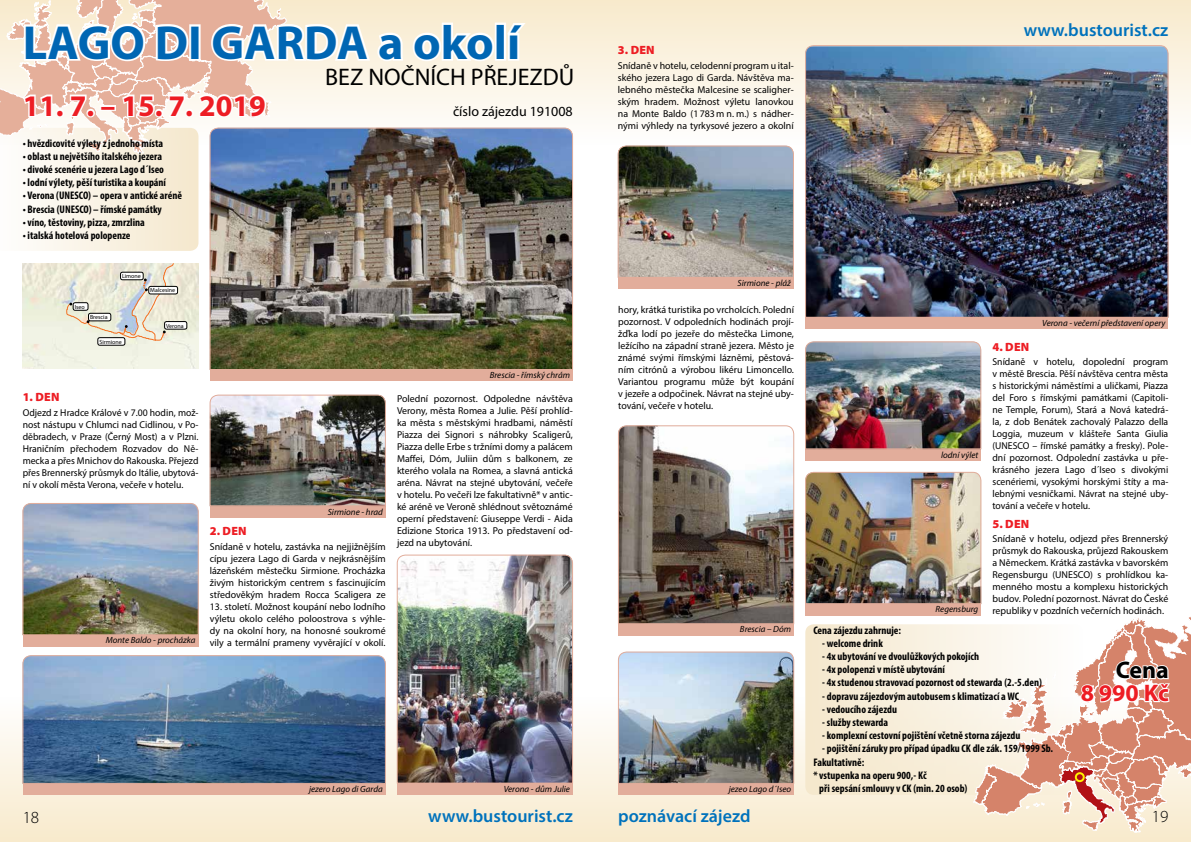
<style>
.page{position:relative;width:1191px;height:842px;background:#fff}
.page>*{position:absolute;margin:0;border:0;box-sizing:border-box;transform-origin:0 0}
.t1{font:700 48px "Myriad Pro";color:#0066b3}
.t2{font:700 30px "Myriad Pro";color:#ed1d24}
.t3{font:24px "Myriad Pro";color:#000}
.t4{font:700 24px "Myriad Pro";color:#ed1d24}
.t5{font:700 24px "Myriad Pro";color:#000}
.t6{font:600 18px "Myriad Pro";color:#0072bc}
.t7{font:300 17px "Myriad Pro";color:#000}
.t8{font:14px "Myriad Pro";color:#000}
.t9{font:900 12px "Myriad Pro";letter-spacing:.02em;color:#ed1d24}
.t10{font:700 condensed 11px "Myriad Pro";color:#000}
.t11{font:10px/12px "Myriad Pro";color:#000;text-align:justify}
.t12{font:italic 9px "Myriad Pro";color:#000}
.t13{font:6px "Myriad Pro";color:#000}
</style>
<div class="page">
<div style="left:0;top:697px;width:1191px;height:145px;background:linear-gradient(to bottom,#fefdfd,#f8eacc)"></div>
<div style="left:0;top:0;width:1191px;height:145px;background:linear-gradient(to bottom,#f8eacc,#fefefd)"></div>
<svg style="left:0;top:0;width:405px;height:251px"></svg>
<svg style="left:411px;top:21px;width:85px;height:42px"></svg>
<div style="left:495px;top:23px;width:11px;height:38px;border:4px solid #fff"></div>
<svg style="left:503px;top:20px;width:27px;height:43px"></svg>
<img style="left:23px;top:263px;width:175px;height:105px">
<div style="left:149px;top:286px;width:29px;height:8px;background:#fff;border-radius:2px"></div>
<div style="left:149px;top:286px;width:29px;height:8px;border:1px solid #000;border-radius:2px"></div>
<div style="left:165px;top:322px;width:22px;height:7px;background:#fff;border-radius:2px"></div>
<div style="left:164px;top:321px;width:23px;height:8px;border:1px solid #000;border-radius:2px"></div>
<div style="left:805px;top:449px;width:176px;height:11px;background:#e2ad9b"></div>
<img style="left:805px;top:341px;width:176px;height:108px">
<svg style="left:66px;top:263px;width:109px;height:84px;background:#e1ddd0"></svg>
<div style="left:618px;top:784px;width:176px;height:11px;background:#e2ad9b"></div>
<img style="left:618px;top:651px;width:176px;height:133px">
<div style="left:210px;top:506px;width:176px;height:11px;background:#e2ad9b"></div>
<img style="left:210px;top:395px;width:176px;height:111px">
<img style="left:618px;top:425px;width:176px;height:199px">
<div style="left:618px;top:624px;width:176px;height:11px;background:#e2ad9b"></div>
<img style="left:805px;top:45px;width:363px;height:272px">
<div style="left:805px;top:317px;width:363px;height:12px;background:#e2ad9b"></div>
<img style="left:210px;top:128px;width:363px;height:242px">
<div style="left:210px;top:370px;width:363px;height:11px;background:#e2ad9b"></div>
<img style="left:617px;top:146px;width:177px;height:132px">
<div style="left:618px;top:278px;width:175px;height:11px;background:#e2ad9b"></div>
<img style="left:397px;top:555px;width:176px;height:228px">
<div style="left:397px;top:783px;width:176px;height:12px;background:#e2ad9b"></div>
<svg style="left:805px;top:472px;width:386px;height:361px"></svg>
<div style="left:805px;top:604px;width:176px;height:11px;background:#e2ad9b"></div>
<div style="left:23px;top:784px;width:363px;height:11px;background:#e2ad9b"></div>
<svg style="left:22px;top:655px;width:364px;height:129px;background:#597ba0"></svg>
<img style="left:22px;top:503px;width:177px;height:132px">
<div style="left:23px;top:635px;width:175px;height:11px;background:#e2ad9b"></div>
<h1 class="t1" style="left:23px;top:11px;width:499px">LAGO DI GARDA a okolí</h1>
<h3 class="t3" style="left:325px;top:62px;width:250px">BEZ NOČNÍCH PŘEJEZDŮ</h3>
<h2 class="t2" style="left:23px;top:86px;width:244px">11. 7. – 15. 7. 2019</h2>
<h3 class="t8" style="left:453px;top:103px;width:121px">číslo zájezdu 191008</h3>
<p class="t10" style="left:23px;top:136px;width:142px">• hvězdicovité výlety z jednoho místa</p>
<p class="t10" style="left:23px;top:149px;width:141px">• oblast u největšího italského jezera</p>
<p class="t10" style="left:23px;top:162px;width:143px">• divoké scenérie u jezera Lago d´Iseo</p>
<p class="t10" style="left:23px;top:176px;width:145px">• lodní výlety, pěší turistika a koupání</p>
<p class="t10" style="left:23px;top:189px;width:161px">• Verona (UNESCO) – opera v antické aréně</p>
<p class="t10" style="left:23px;top:202px;width:141px">• Brescia (UNESCO) – římské památky</p>
<p class="t10" style="left:23px;top:215px;width:124px">• víno, těstoviny, pizza, zmrzlina</p>
<p class="t10" style="left:23px;top:228px;width:109px">• italská hotelová polopenze</p>
<p class="t13" style="left:75px;top:303px;width:12px">Iseo</p>
<p class="t13" style="left:90px;top:314px;width:19px">Brescia</p>
<p class="t13" style="left:122px;top:272px;width:20px">Limone</p>
<p class="t13" style="left:99px;top:338px;width:24px">Sirmione</p>
<p class="t13" style="left:150px;top:287px;width:26px">Malcesine</p>
<p class="t13" style="left:166px;top:322px;width:19px">Verona</p>
<p class="t9" style="left:23px;top:390px;width:38px">1. DEN</p>
<p class="t11" style="left:23px;top:406px;width:177px">Odjezd z Hradce Králové v 7.00 hodin, mož&shy;nost nástupu v Chlumci nad Cidlinou, v Po&shy;děbradech, v Praze (Černý Most) a v Plzni.<br>Hraničním přechodem Rozvadov do Ně&shy;mecka a přes Mnichov do Rakouska. Přejezd přes Brennerský průsmyk do Itálie, ubytová&shy;ní v okolí města Verona, večeře v hotelu.</p>
<p class="t12" style="left:106px;top:635px;width:91px">Monte Baldo - procházka</p>
<p class="t12" style="left:328px;top:506px;width:57px">Sirmione - hrad</p>
<p class="t9" style="left:210px;top:525px;width:38px">2. DEN</p>
<p class="t11" style="left:210px;top:541px;width:177px">Snídaně v hotelu, zastávka na nejjižnějším cípu jezera Lago di Garda v nejkrásnějším lázeňském městečku Sirmione. Procházka živým historickým centrem s fascinujícím středověkým hradem Rocca Scaligera ze</p>
<p class="t11" style="left:210px;top:601px;width:177px">13. století. Možnost koupání nebo lodního výletu okolo celého poloostrova s výhle&shy;dy na okolní hory, na honosné soukromé vily a termální prameny vyvěrající v okolí.</p>
<p class="t12" style="left:490px;top:370px;width:82px">Brescia - římský chrám</p>
<p class="t11" style="left:397px;top:393px;width:177px">Polední pozornost. Odpoledne návštěva Verony, města Romea a Julie. Pěší prohlíd&shy;ka města s městskými hradbami, náměstí Piazza dei Signori s náhrobky Scaligerů, Piazza delle Erbe s tržními domy a palácem Maffei, Dóm, Juliin dům s balkonem, ze kterého volala na Romea, a slavná antická aréna. Návrat na stejné ubytování, večeře v hotelu. Po večeři lze fakultativně* v antic&shy;ké aréně ve Veroně shlédnout světoznámé operní představení: Giuseppe Verdi - Aida Edizione Storica 1913. Po představení od&shy;jezd na ubytování.</p>
<p class="t12" style="left:309px;top:783px;width:75px">jezero Lago di Garda</p>
<p class="t12" style="left:503px;top:783px;width:68px">Verona - dům Julie</p>
<p class="t9" style="left:618px;top:43px;width:38px">3. DEN</p>
<p class="t11" style="left:618px;top:60px;width:177px">Snídaně v hotelu, celodenní program u ital&shy;ského jezera Lago di Garda. Návštěva ma&shy;lebného městečka Malcesine se scaligher&shy;ským hradem. Možnost výletu lanovkou na Monte Baldo (1783m n. m.) s nádher&shy;nými výhledy na tyrkysové jezero a okolní</p>
<h3 class="t6" style="left:1023px;top:19px;width:146px">www.bustourist.cz</h3>
<p class="t12" style="left:737px;top:277px;width:55px">Sirmione - pláž</p>
<p class="t11" style="left:618px;top:303px;width:177px">hory, krátká turistika po vrcholcích. Polední pozornost. V odpoledních hodinách projí&shy;žďka lodí po jezeře do městečka Limone, ležícího na západní straně jezera. Město je známé svými římskými lázněmi, pěstová&shy;ním citrónů a výrobou likéru Limoncello.<br>Variantou programu může být koupání v jezeře a odpočinek. Návrat na stejné uby&shy;tování, večeře v hotelu.</p>
<p class="t12" style="left:740px;top:624px;width:53px">Brescia – Dóm</p>
<p class="t12" style="left:729px;top:783px;width:64px">jezeo Lago d´Iseo</p>
<p class="t12" style="left:941px;top:449px;width:39px">lodní výlet</p>
<p class="t12" style="left:935px;top:604px;width:44px">Regensburg</p>
<p class="t12" style="left:1042px;top:317px;width:125px">Verona - večerní představení opery</p>
<p class="t9" style="left:992px;top:340px;width:38px">4. DEN</p>
<p class="t11" style="left:992px;top:356px;width:177px">Snídaně v hotelu, dopolední program v městě Brescia. Pěší návštěva centra města s historickými náměstími a uličkami, Piazza del Foro s římskými památkami (Capitoli&shy;ne Temple, Forum), Stará a Nová katedrá&shy;la, z dob Benátek zachovalý Palazzo della Loggia, muzeum v klášteře Santa Giulia (UNESCO – římské památky a fresky). Pole&shy;dní pozornost. Odpolední zastávka u pře&shy;krásného jezera Lago d´Iseo s divokými scenériemi, vysokými horskými štíty a ma&shy;lebnými vesničkami. Návrat na stejné uby&shy;tování a večeře v hotelu.</p>
<p class="t9" style="left:992px;top:517px;width:38px">5. DEN</p>
<p class="t11" style="left:992px;top:533px;width:177px">Snídaně v hotelu, odjezd přes Brennerský průsmyk do Rakouska, průjezd Rakouskem a Německem. Krátká zastávka v bavorském Regensburgu (UNESCO) s prohlídkou ka&shy;menného mostu a komplexu historických budov. Polední pozornost. Návrat do České republiky v pozdních večerních hodinách.</p>
<p class="t10" style="left:813px;top:623px;width:89px">Cena zájezdu zahrnuje:</p>
<p class="t10" style="left:822px;top:636px;width:62px">- welcome drink</p>
<p class="t10" style="left:822px;top:649px;width:158px">- 4x ubytování ve dvoulůžkových pokojích</p>
<p class="t10" style="left:822px;top:662px;width:124px">- 4x polopenzi v místě ubytování</p>
<p class="t10" style="left:822px;top:676px;width:221px">- 4x studenou stravovací pozornost od stewarda (2.-5.den)</p>
<p class="t10" style="left:822px;top:689px;width:198px">- dopravu zájezdovým autobusem s klimatizací a WC</p>
<p class="t10" style="left:822px;top:702px;width:76px">- vedoucího zájezdu</p>
<p class="t10" style="left:822px;top:715px;width:67px">- služby stewarda</p>
<p class="t10" style="left:822px;top:728px;width:200px">- komplexní cestovní pojištění včetně storna zájezdu</p>
<p class="t10" style="left:822px;top:742px;width:232px">- pojištění záruky pro případ úpadku CK dle zák. 159/1999 Sb.</p>
<p class="t10" style="left:813px;top:755px;width:53px">Fakultativně:</p>
<p class="t10" style="left:813px;top:768px;width:115px">* vstupenka na operu 900,- Kč</p>
<p class="t10" style="left:819px;top:781px;width:150px">při sepsání smlouvy v CK (min. 20 osob)</p>
<h3 class="t5" style="left:1115px;top:654px;width:55px">Cena</h3>
<h3 class="t4" style="left:1080px;top:677px;width:90px">8 990 Kč</h3>
<h3 class="t7" style="left:23px;top:808px;width:18px">18</h3>
<h3 class="t6" style="left:428px;top:805px;width:146px">www.bustourist.cz</h3>
<h3 class="t6" style="left:618px;top:805px;width:134px">poznávací zájezd</h3>
<h3 class="t7" style="left:1151px;top:807px;width:18px">19</h3>
</div>
